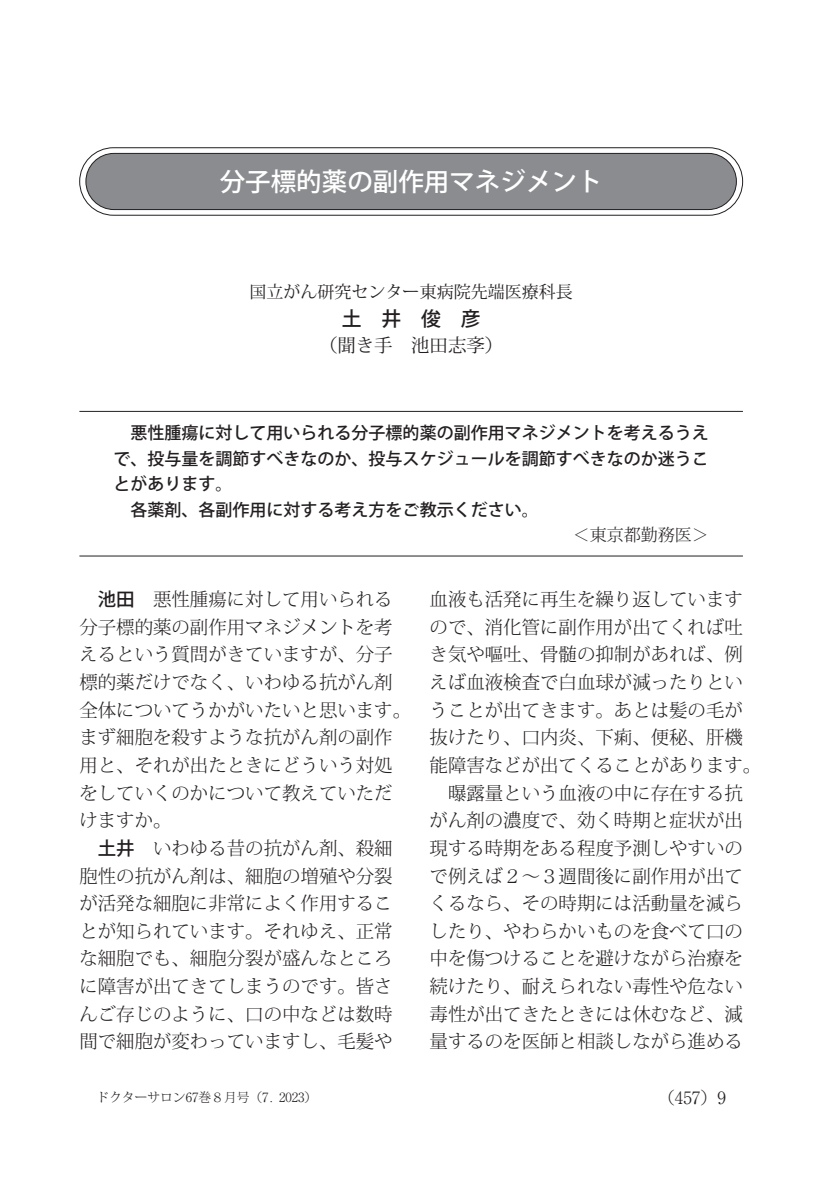
<style>
.page{position:relative;width:828px;height:1191px;background:#fff}
.page>*{position:absolute;margin:0;border:0;box-sizing:border-box;transform-origin:0 0}
.t1{font:500 25.6px "Koz Go Pro";color:#fff}
.t2{font:500 19.8px "Koz Go Pro";color:#231f20}
.t3{font:300 18.4px/27.6px "Koz Min Pro";color:#231f20}
.t4{font:18.4px "Koz Min Pro";color:#231f20}
.t5{font:500 17px "Koz Go Pro";color:#231f20}
.t6{font:17px "Koz Min Pro";color:#231f20}
.t7{font:300 17px "Koz Min Pro";color:#231f20}
.t8{font:300 17px "Ryumin Pro";color:#231f20}
.t9{font:300 12.8px "Koz Min Pro";color:#231f20}
.s1{font-family:"Ryumin Pro"}
.s2{font-family:"Koz Go Pro";font-weight:500}
.s3{font-family:"Koz Min Pro"}
</style>
<div class="page">
<hr style="left:79px;top:411px;width:664px;height:1px;background:#231f20">
<hr style="left:79px;top:555px;width:664px;height:1px;background:#231f20">
<div style="left:79px;top:147px;width:664px;height:68px;border:1px solid #231f20;border-radius:34px"></div>
<div style="left:86px;top:153px;width:650px;height:56px;background:#8a8c8f;border-radius:28px"></div>
<div style="left:86px;top:153px;width:650px;height:57px;border:1px solid #231f20;border-radius:28px"></div>
<p class="t1" style="left:220px;top:165px;width:384px">分子標的薬の副作用マネジメント</p>
<p class="t6" style="left:249px;top:279px;width:325px">国立がん研究センター東病院先端医療科長</p>
<p class="t2" style="left:342px;top:306px;width:140px">土　井　俊　彦</p>
<p class="t4" style="left:319px;top:332px;width:186px">（聞き手　池田志斈）</p>
<p class="t5" style="left:113px;top:422px;width:597px">　悪性腫瘍に対して用いられる分子標的薬の副作用マネジメントを考えるうえ</p>
<p class="t5" style="left:113px;top:447px;width:597px">で、投与量を調節すべきなのか、投与スケジュールを調節すべきなのか迷うこ</p>
<p class="t5" style="left:113px;top:473px;width:121px">とがあります。</p>
<p class="t5" style="left:113px;top:498px;width:427px">　各薬剤、各副作用に対する考え方をご教示ください。</p>
<p class="t7" style="left:573px;top:523px;width:138px"><span class="s1">＜</span>東京都勤務医<span class="s1">＞</span></p>
<p class="t3" style="left:98px;top:585px;width:296px"><span class="s2">池田</span>　悪性腫瘍に対して用いられる</p>
<p class="t3" style="left:79px;top:612px;width:315px">分子標的薬の副作用マネジメントを考</p>
<p class="t3" style="left:79px;top:640px;width:315px">えるという質問がきていますが、分子</p>
<p class="t3" style="left:79px;top:668px;width:315px">標的薬だけでなく、いわゆる抗がん剤</p>
<p class="t3" style="left:79px;top:695px;width:333px">全体についてうかがいたいと思います。</p>
<p class="t3" style="left:79px;top:723px;width:315px">まず細胞を殺すような抗がん剤の副作</p>
<p class="t3" style="left:79px;top:751px;width:315px">用と、それが出たときにどういう対処</p>
<p class="t3" style="left:79px;top:778px;width:315px">をしていくのかについて教えていただ</p>
<p class="t3" style="left:79px;top:806px;width:94px">けますか。</p>
<p class="t3" style="left:98px;top:833px;width:296px"><span class="s2">土井</span>　いわゆる昔の抗がん剤、殺細</p>
<p class="t3" style="left:79px;top:861px;width:315px">胞性の抗がん剤は、細胞の増殖や分裂</p>
<p class="t3" style="left:79px;top:889px;width:315px">が活発な細胞に非常によく作用するこ</p>
<p class="t3" style="left:79px;top:916px;width:315px">とが知られています。それゆえ、正常</p>
<p class="t3" style="left:79px;top:944px;width:315px">な細胞でも、細胞分裂が盛んなところ</p>
<p class="t3" style="left:79px;top:972px;width:315px">に障害が出てきてしまうのです。皆さ</p>
<p class="t3" style="left:79px;top:999px;width:315px">んご存じのように、口の中などは数時</p>
<p class="t3" style="left:79px;top:1027px;width:315px">間で細胞が変わっていますし、毛髪や</p>
<p class="t3" style="left:429px;top:585px;width:333px">血液も活発に再生を繰り返していますので、消化管に副作用が出てくれば吐き気や嘔吐、骨髄の抑制があれば、例えば血液検査で白血球が減ったりということが出てきます。あとは髪の毛が抜けたり、口内炎、下痢、便秘、肝機能障害などが出てくることがあります。　曝露量という血液の中に存在する抗がん剤の濃度で、効く時期と症状が出現する時期をある程度予測しやすいので例えば<span class="s1">２</span>～<span class="s1">３</span>週間後に副作用が出てくるなら、その時期には活動量を減らしたり、やわらかいものを食べて口の中を傷つけることを避けながら治療を続けたり、耐えられない毒性や危ない毒性が出てきたときには休むなど、減量するのを医師と相談しながら進める</p>
<p class="t9" style="left:96px;top:1088px;width:222px">ドクターサロン<span class="s1">67</span>巻<span class="s1">８</span>月号（<span class="s1">7. 2023</span>）</p>
<p class="t8" style="left:658px;top:1084px;width:70px"><span class="s3">（</span>457<span class="s3">）</span>9</p>
</div>
